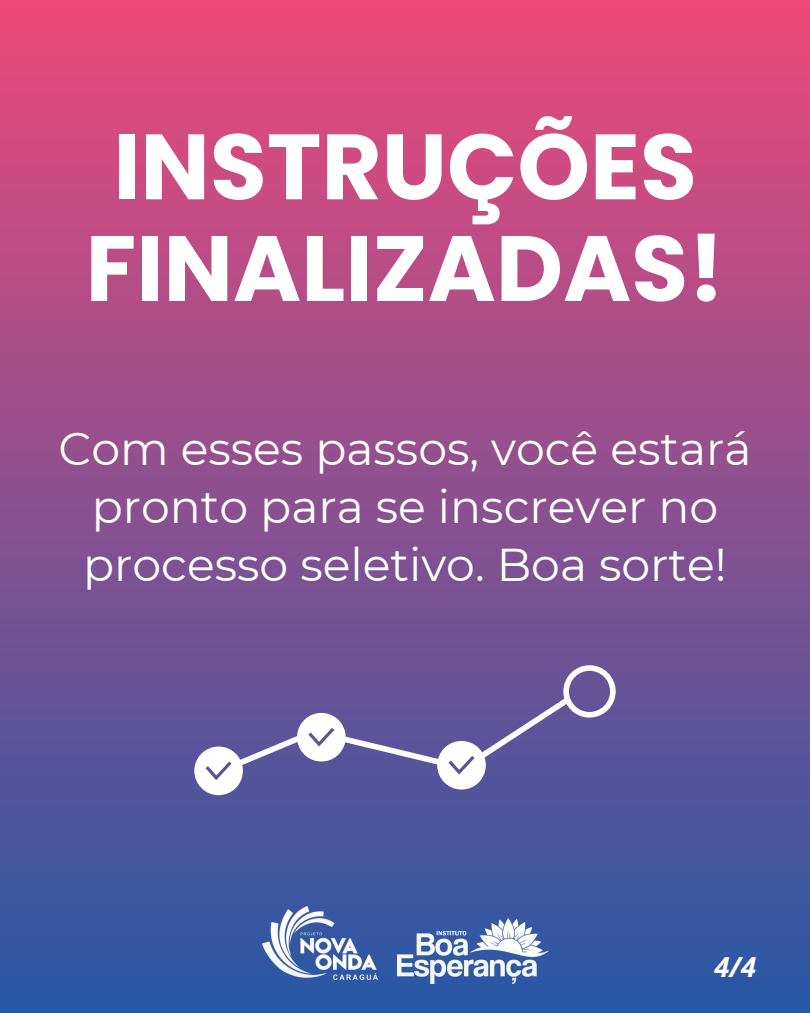
<style>
.page{position:relative;width:810px;height:1013px;background:#fff}
.page>*{position:absolute;margin:0;border:0;box-sizing:border-box;transform-origin:0 0}
.t1{font:700 92.5px/101.6px "Poppins";color:#fff}
.t2{font:45.9px/58.1px "Montserrat";color:#fff;text-align:center}
.t3{font:italic 700 27.6px "Open Sans";color:#fff}
</style>
<div class="page">
<div style="left:0;top:0;width:810px;height:1012px;background:linear-gradient(to bottom,#ee4979,#2758a6)"></div>
<svg style="left:194px;top:665px;width:422px;height:130px;background:#746aa6"></svg>
<img style="left:262px;top:906px;width:116px;height:73px">
<img style="left:397px;top:918px;width:151px;height:65px">
<p class="t1" style="left:86px;top:116px;width:640px">INSTRUÇÕES<br>FINALIZADAS!</p>
<h1 class="t2" style="left:58px;top:419px;width:695px">Com esses passos, você estará pronto para se inscrever no processo seletivo. Boa sorte!</h1>
<h2 class="t3" style="left:714px;top:947px;width:43px">4/4</h2>
</div>
